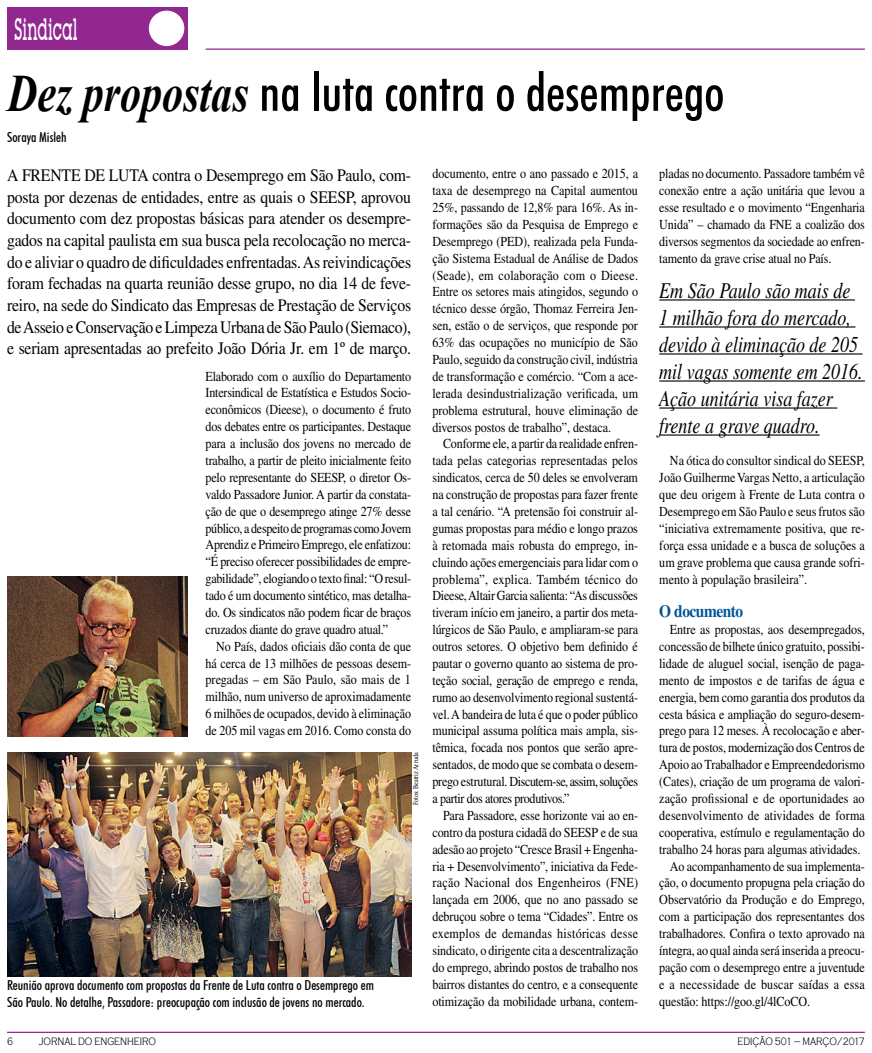
<style>
.page{position:relative;width:872px;height:1053px;background:#fff}
.page>*{position:absolute;margin:0;border:0;box-sizing:border-box;transform-origin:0 0}
.t1{font:500 condensed 52.5px "Futura BT";color:#000}
.t2{font:500 30px "Lubalin Graph IT Cby BT";color:#fff;scale:.5 1}
.t3{font:italic 22.5px/27px "Times";color:#000;scale:.8 1}
.t4{font:17.5px/21.6px "Times";letter-spacing:-.015em;color:#000;text-align:justify;scale:.9 1}
.t5{font:700 17.5px "Times";letter-spacing:-.03em;color:#005496;scale:.88 1}
.t6{font:13.75px/16.9px "Times";letter-spacing:-.01em;color:#000;text-align:justify;scale:.88 1}
.t7{font:500 condensed 13.75px/16.5px "Futura BT";color:#000}
.t8{font:13.75px "Times";letter-spacing:.01em;color:#000;scale:.88 1}
.t9{font:13.75px "Times";letter-spacing:.015em;color:#000;scale:.88 1}
.t10{font:300 11px "Copperplate Gothic";color:#000;scale:.75 1}
.t11{font:7.5px "Times New Roman";color:#000;scale:.8 1}
.s1{font-family:"Times New Roman";font-weight:700;font-style:italic;font-stretch:normal}
</style>
<div class="page">
<div style="left:7px;top:7px;width:181px;height:43px;background:#92278f"></div>
<div style="left:149px;top:11px;width:35px;height:35px;background:#fff;border-radius:50%"></div>
<hr style="left:206px;top:48px;width:659px;height:2px;background:#92278f">
<hr style="left:7px;top:1031px;width:858px;height:1px;background:#92278f">
<img style="left:7px;top:752px;width:404px;height:223px">
<hr style="left:659px;top:299px;width:196px;height:1px;background:#000">
<hr style="left:659px;top:326px;width:196px;height:1px;background:#000">
<hr style="left:659px;top:353px;width:203px;height:1px;background:#000">
<hr style="left:659px;top:380px;width:206px;height:1px;background:#000">
<hr style="left:659px;top:407px;width:178px;height:1px;background:#000">
<hr style="left:659px;top:434px;width:160px;height:1px;background:#000">
<img style="left:7px;top:576px;width:181px;height:160px">
<h2 class="t2" style="left:14px;top:11px;width:128px">Sindical</h2>
<h1 class="t1" style="left:7px;top:60px;width:719px"><span class="s1">Dez propostas</span> na luta contra o desemprego</h1>
<p class="t7" style="left:7px;top:128px;width:61px">Soraya Misleh</p>
<p class="t4" style="left:7px;top:164px;width:50px">A Frente</p>
<p class="t4" style="left:84px;top:164px;width:50px">de Luta</p>
<p class="t6" style="left:432px;top:165px;width:235px">documento, entre o ano passado e 2015, a taxa de desemprego na Capital aumentou 25%, passando de 12,8% para 16%. As in&shy;formações são da Pesquisa de Emprego e Desemprego (PED), realizada pela Funda&shy;ção Sistema Estadual de Análise de Dados (Seade), em colaboração com o Dieese.<br>Entre os setores mais atingidos, segundo o técnico desse órgão, Thomaz Ferreira Jen&shy;sen, estão o de serviços, que responde por 63% das ocupações no município de São Paulo, seguido da construção civil, indústria de transformação e comércio. “Com a ace&shy;lerada desindustrialização verificada, um problema estrutural, houve eliminação de diversos postos de trabalho”, destaca.</p>
<p class="t6" style="left:432px;top:435px;width:235px;text-indent:11px">Conforme ele, a partir da realidade enfren&shy;tada pelas categorias representadas pelos sindicatos, cerca de 50 deles se envolveram na construção de propostas para fazer frente a tal cenário. “A pretensão foi construir al&shy;gumas propostas para médio e longo prazos à retomada mais robusta do emprego, in&shy;cluindo ações emergenciais para lidar com o problema”, explica. Também técnico do Dieese, Altair Garcia salienta: “As discussões tiveram início em janeiro, a partir dos meta&shy;lúrgicos de São Paulo, e ampliaram-se para outros setores. O objetivo bem definido é pautar o governo quanto ao sistema de pro&shy;teção social, geração de emprego e renda, rumo ao desenvolvimento regional sustentá&shy;vel. A bandeira de luta é que o poder público municipal assuma política mais ampla, sis&shy;têmica, focada nos pontos que serão apre&shy;sentados, de modo que se combata o desem&shy;prego estrutural. Discutem-se, assim, soluções a partir dos atores produtivos.”</p>
<p class="t6" style="left:432px;top:806px;width:235px;text-indent:11px">Para Passadore, esse horizonte vai ao en&shy;contro da postura cidadã do SEESP e de sua adesão ao projeto “Cresce Brasil + Engenha&shy;ria + Desenvolvimento”, iniciativa da Fede&shy;ração Nacional dos Engenheiros (FNE) lançada em 2006, que no ano passado se debruçou sobre o tema “Cidades”. Entre os exemplos de demandas históricas desse sindicato, o dirigente cita a descentralização do emprego, abrindo postos de trabalho nos bairros distantes do centro, e a consequente otimização da mobilidade urbana, contem-</p>
<p class="t6" style="left:659px;top:165px;width:235px">pladas no documento. Passadore também vê conexão entre a ação unitária que levou a esse resultado e o movimento “Engenharia Unida” – chamado da FNE a coalizão dos diversos segmentos da sociedade ao enfren&shy;tamento da grave crise atual no País.</p>
<p class="t4" style="left:7px;top:164px;width:450px;text-indent:145px">contra o Desemprego em São Paulo, com&shy;posta por dezenas de entidades, entre as quais o SEESP, aprovou documento com dez propostas básicas para atender os desempre&shy;gados na capital paulista em sua busca pela recolocação no merca&shy;do e aliviar o quadro de dificuldades enfrentadas. As reivindicações foram fechadas na quarta reunião desse grupo, no dia 14 de feve&shy;reiro, na sede do Sindicato das Empresas de Prestação de Serviços de Asseio e Conservação e Limpeza Urbana de São Paulo (Siemaco), e seriam apresentadas ao prefeito João Dória Jr. em 1º de março.</p>
<h3 class="t3" style="left:659px;top:277px;width:256px">Em São Paulo são mais de<br>1 milhão fora do mercado, devido à eliminação de 205 mil vagas somente em 2016.<br>Ação unitária visa fazer frente a grave quadro.</h3>
<p class="t6" style="left:206px;top:367px;width:235px">Elaborado com o auxílio do Departamento Intersindical de Estatística e Estudos Socio&shy;econômicos (Dieese), o documento é fruto dos debates entre os participantes. Destaque para a inclusão dos jovens no mercado de trabalho, a partir de pleito inicialmente feito pelo representante do SEESP, o diretor Os&shy;valdo Passadore Junior. A partir da constata&shy;ção de que o desemprego atinge 27% desse público, a despeito de programas como Jovem Aprendiz e Primeiro Emprego, ele enfatizou: “É preciso oferecer possibilidades de empre&shy;gabilidade”, elogiando o texto final: “O resul&shy;tado é um documento sintético, mas detalha&shy;do. Os sindicatos não podem ficar de braços cruzados diante do grave quadro atual.”</p>
<p class="t6" style="left:206px;top:637px;width:235px;text-indent:11px">No País, dados oficiais dão conta de que há cerca de 13 milhões de pessoas desem&shy;pregadas – em São Paulo, são mais de 1 milhão, num universo de aproximadamente 6 milhões de ocupados, devido à eliminação de 205 mil vagas em 2016. Como consta do</p>
<p class="t6" style="left:659px;top:452px;width:235px;text-indent:11px">Na ótica do consultor sindical do SEESP, João Guilherme Vargas Netto, a articulação que deu origem à Frente de Luta contra o Desemprego em São Paulo e seus frutos são “iniciativa extremamente positiva, que re&shy;força essa unidade e a busca de soluções a um grave problema que causa grande sofri&shy;mento à população brasileira”.</p>
<p class="t5" style="left:659px;top:601px;width:97px">O documento</p>
<p class="t6" style="left:670px;top:621px;width:223px">Entre as propostas, aos desempregados,</p>
<p class="t6" style="left:659px;top:638px;width:235px">concessão de bilhete único gratuito, possibi-</p>
<p class="t6" style="left:659px;top:654px;width:235px">lidade de aluguel social, isenção de paga-</p>
<p class="t6" style="left:659px;top:671px;width:235px">mento de impostos e de tarifas de água e</p>
<p class="t6" style="left:659px;top:688px;width:235px">energia, bem como garantia dos produtos da</p>
<p class="t6" style="left:659px;top:705px;width:235px">cesta básica e ampliação do seguro-desem-</p>
<p class="t6" style="left:659px;top:722px;width:235px">prego para 12 meses. À recolocação e aber-</p>
<p class="t6" style="left:659px;top:739px;width:235px">tura de postos, modernização dos Centros de</p>
<p class="t6" style="left:659px;top:756px;width:235px">Apoio ao Trabalhador e Empreendedorismo</p>
<p class="t6" style="left:659px;top:773px;width:235px">(Cates), criação de um programa de valori-</p>
<p class="t6" style="left:659px;top:789px;width:235px">zação profissional e de oportunidades ao</p>
<p class="t8" style="left:659px;top:807px;width:235px">desenvolvimento de atividades de forma</p>
<p class="t6" style="left:659px;top:823px;width:235px">cooperativa, estímulo e regulamentação do</p>
<p class="t6" style="left:659px;top:840px;width:230px">trabalho 24 horas para algumas atividades.</p>
<p class="t6" style="left:670px;top:857px;width:223px">Ao acompanhamento de sua implementa-</p>
<p class="t6" style="left:659px;top:874px;width:235px">ção, o documento propugna pela criação do</p>
<p class="t6" style="left:659px;top:891px;width:235px">Observatório da Produção e do Emprego,</p>
<p class="t6" style="left:659px;top:908px;width:235px">com a participação dos representantes dos</p>
<p class="t6" style="left:659px;top:924px;width:235px">trabalhadores. Confira o texto aprovado na</p>
<p class="t6" style="left:659px;top:941px;width:235px">íntegra, ao qual ainda será inserida a preocu-</p>
<p class="t6" style="left:659px;top:958px;width:235px">pação com o desemprego entre a juventude</p>
<p class="t9" style="left:659px;top:976px;width:235px">e a necessidade de buscar saídas a essa</p>
<p class="t6" style="left:659px;top:992px;width:173px">questão: https://goo.gl/4lCoCO.</p>
<p class="t11" style="left:411px;top:804px;width:66px;rotate:-90deg">Fotos: Beatriz Arruda</p>
<p class="t7" style="left:7px;top:976px;width:368px">Reunião aprova documento com propostas da Frente de Luta contra o Desemprego em<br>São Paulo. No detalhe, Passadore: preocupação com inclusão de jovens no mercado.</p>
<p class="t10" style="left:7px;top:1035px;width:9px">6</p>
<p class="t10" style="left:39px;top:1035px;width:143px">JORNAL DO ENGENHEIRO</p>
<p class="t10" style="left:737px;top:1035px;width:171px">EDIÇÃO 501 – MARÇO/2017</p>
</div>
